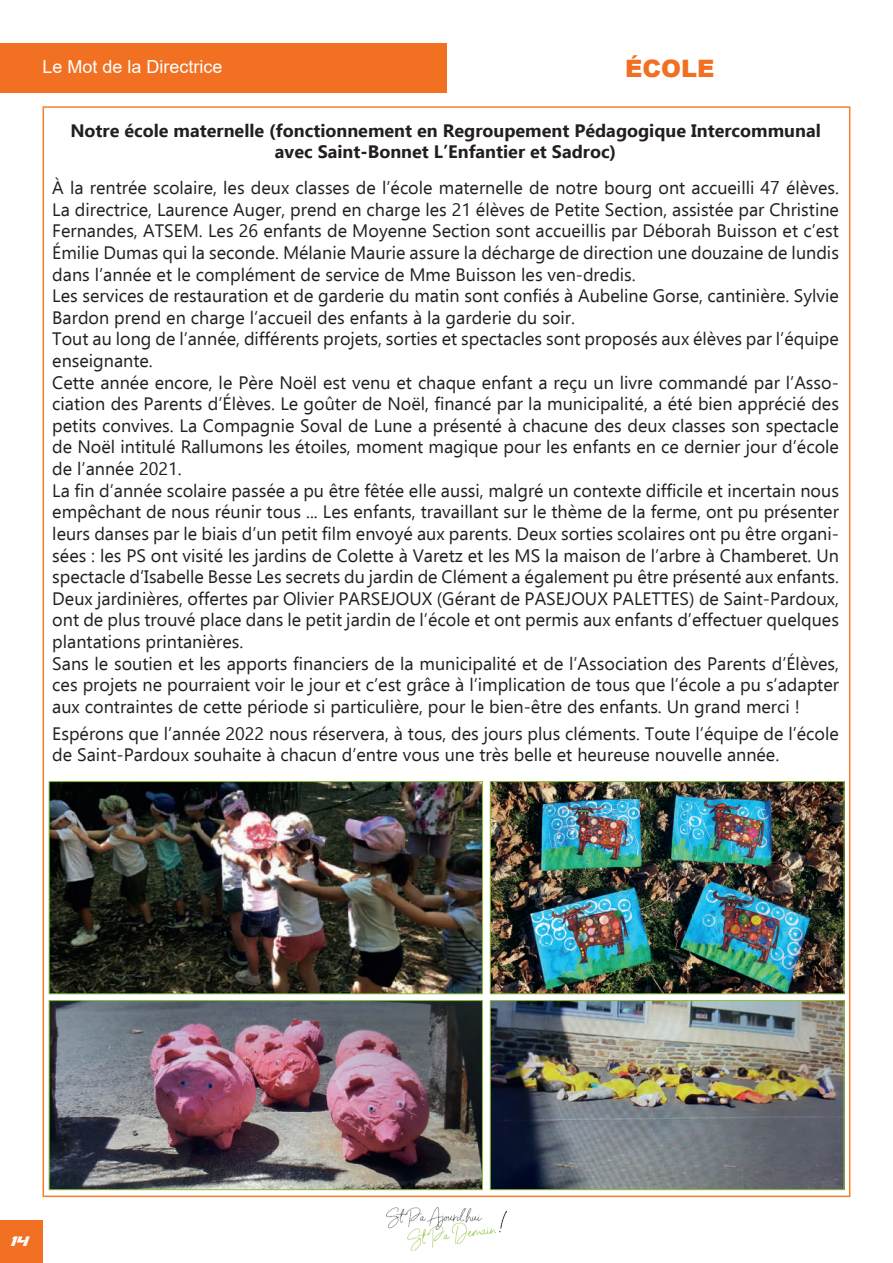
<style>
.page{position:relative;width:893px;height:1263px;background:#fff}
.page>*{position:absolute;margin:0;border:0;box-sizing:border-box;transform-origin:0 0}
.t1{font:900 24px "Arial";color:#f17022}
.t2{font:18px/21.6px "Ebrima";color:#231f20}
.t3{font:700 18px/21.6px "Ebrima";color:#231f20;text-align:center}
.t4{font:18px "Arial";color:#fff}
.t5{font:18px "Airstrike";color:#fff}
</style>
<div class="page">
<div style="left:0;top:1220px;width:43px;height:43px;background:#f17022"></div>
<div style="left:0;top:43px;width:446px;height:49px;background:#f17022"></div>
<img style="left:387px;top:1208px;width:119px;height:42px">
<img style="left:51px;top:783px;width:430px;height:209px">
<div style="left:49px;top:781px;width:434px;height:213px;border:1px solid #8bc63e"></div>
<img style="left:492px;top:783px;width:350px;height:209px">
<div style="left:490px;top:781px;width:354px;height:213px;border:1px solid #8bc63e"></div>
<img style="left:51px;top:1002px;width:430px;height:186px">
<div style="left:49px;top:1000px;width:434px;height:190px;border:1px solid #8bc63e"></div>
<img style="left:492px;top:1002px;width:350px;height:186px">
<div style="left:490px;top:1000px;width:354px;height:190px;border:1px solid #8bc63e"></div>
<p class="t4" style="left:43px;top:54px;width:182px">Le Mot de la Directrice</p>
<h1 class="t1" style="left:625px;top:51px;width:91px">ÉCOLE</h1>
<p class="t3" style="left:70px;top:118px;width:752px">Notre école maternelle (fonctionnement en Regroupement Pédagogique Intercommunal avec Saint-Bonnet L’Enfantier et Sadroc)</p>
<p class="t2" style="left:52px;top:176px;width:788px">À la rentrée scolaire, les deux classes de l’école maternelle de notre bourg ont accueilli 47 élèves.<br>La directrice, Laurence Auger, prend en charge les 21 élèves de Petite Section, assistée par Christine Fernandes, ATSEM. Les 26 enfants de Moyenne Section sont accueillis par Déborah Buisson et c’est Émilie Dumas qui la seconde. Mélanie Maurie assure la décharge de direction une douzaine de lundis dans l’année et le complément de service de Mme Buisson les ven-dredis.<br>Les services de restauration et de garderie du matin sont confiés à Aubeline Gorse, cantinière. Sylvie Bardon prend en charge l’accueil des enfants à la garderie du soir.<br>Tout au long de l’année, différents projets, sorties et spectacles sont proposés aux élèves par l’équipe enseignante.<br>Cette année encore, le Père Noël est venu et chaque enfant a reçu un livre commandé par l’Asso&shy;ciation des Parents d’Élèves. Le goûter de Noël, financé par la municipalité, a été bien apprécié des petits convives. La Compagnie Soval de Lune a présenté à chacune des deux classes son spectacle de Noël intitulé Rallumons les étoiles, moment magique pour les enfants en ce dernier jour d’école de l’année 2021.<br>La fin d’année scolaire passée a pu être fêtée elle aussi, malgré un contexte difficile et incertain nous empêchant de nous réunir tous ... Les enfants, travaillant sur le thème de la ferme, ont pu présenter leurs danses par le biais d’un petit film envoyé aux parents. Deux sorties scolaires ont pu être organi&shy;sées : les PS ont visité les jardins de Colette à Varetz et les MS la maison de l’arbre à Chamberet. Un spectacle d’Isabelle Besse Les secrets du jardin de Clément a également pu être présenté aux enfants.<br>Deux jardinières, offertes par Olivier PARSEJOUX (Gérant de PASEJOUX PALETTES) de Saint-Pardoux, ont de plus trouvé place dans le petit jardin de l’école et ont permis aux enfants d’effectuer quelques plantations printanières.<br>Sans le soutien et les apports financiers de la municipalité et de l’Association des Parents d’Élèves, ces projets ne pourraient voir le jour et c’est grâce à l’implication de tous que l’école a pu s’adapter aux contraintes de cette période si particulière, pour le bien-être des enfants. Un grand merci !</p>
<p class="t2" style="left:52px;top:722px;width:788px">Espérons que l’année 2022 nous réservera, à tous, des jours plus cléments. Toute l’équipe de l’école de Saint-Pardoux souhaite à chacun d’entre vous une très belle et heureuse nouvelle année.</p>
<p class="t5" style="left:9px;top:1232px;width:19px">14</p>
</div>
